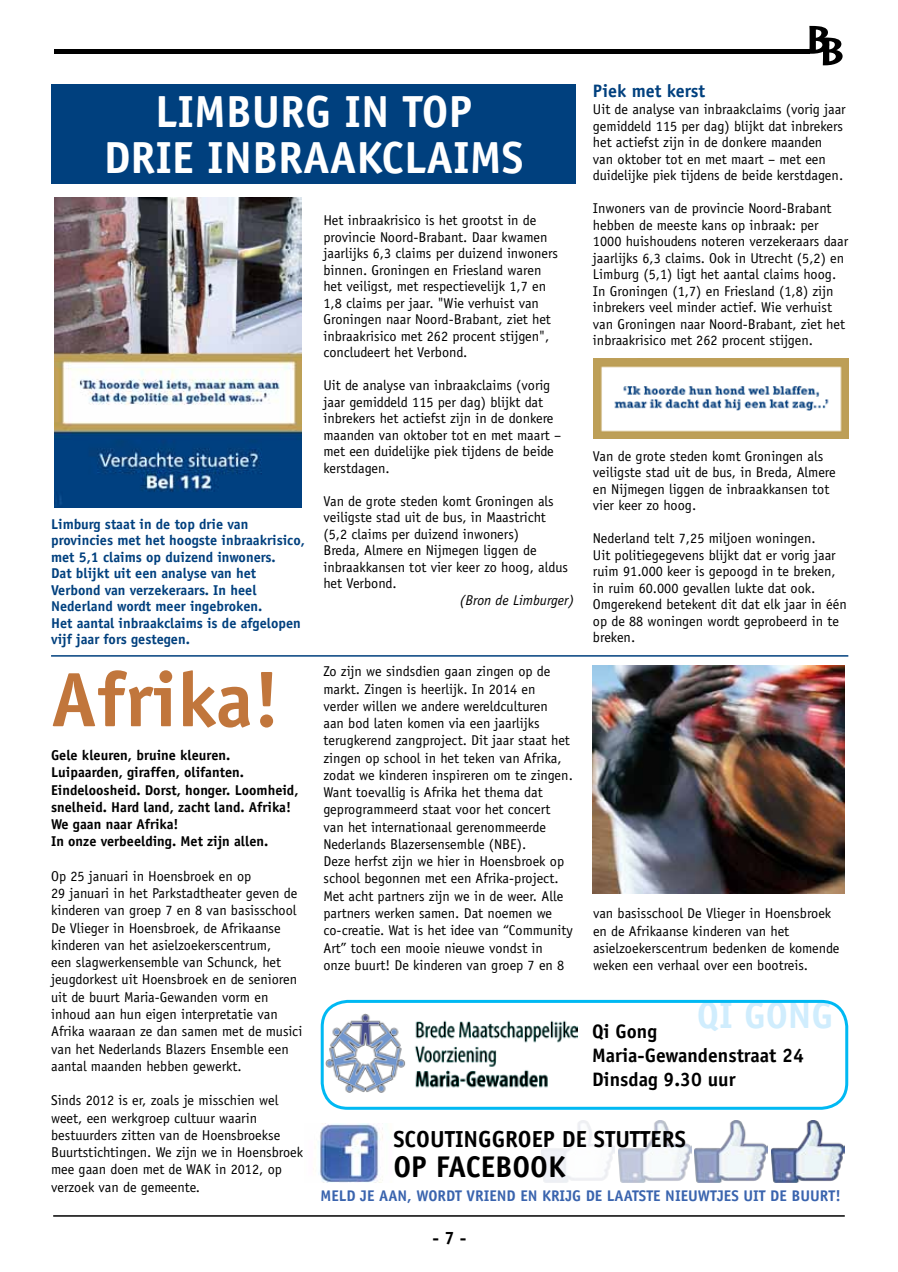
<style>
.page{position:relative;width:898px;height:1272px;background:#fff}
.page>*{position:absolute;margin:0;border:0;box-sizing:border-box;transform-origin:0 0}
.t1{font:700 77.25px "Officina Sans";color:#c1763c}
.t2{font:700 45px "Officina Sans";color:#fff}
.t3{font:700 30px "Officina Sans";color:#000}
.t4{font:700 23.25px "Officina Sans";color:#000}
.t5{font:700 19.5px/24px "Officina Sans";color:#000}
.t6{font:700 18px "Officina Sans";color:#00407e}
.t7{font:700 18px "Officina Sans";color:#000}
.t8{font:700 15.45px "Officina Sans";color:#3a64ae}
.t9{font:14.25px/16.5px "Officina Sans";color:#000}
.t10{font:700 14.25px/16.5px "Officina Sans";color:#00407e}
.t11{font:700 14.25px/17.2px "Officina Sans";color:#000}
.t12{font:italic 14.25px "Officina Sans";color:#000}
</style>
<div class="page">
<div style="left:51px;top:84px;width:524px;height:100px;background:#00407e"></div>
<hr style="left:53px;top:1215px;width:791px;height:1px;background:#000">
<div style="left:55px;top:49px;width:754px;height:5px;background:#000"></div>
<svg style="left:809px;top:26px;width:33px;height:39px"></svg>
<img style="left:55px;top:198px;width:246px;height:310px">
<img style="left:593px;top:358px;width:255px;height:80px">
<hr style="left:51px;top:655px;width:797px;height:1px;background:#00407e">
<img style="left:592px;top:665px;width:252px;height:228px">
<img style="left:771px;top:1120px;width:72px;height:62px">
<img style="left:694px;top:1120px;width:73px;height:62px">
<img style="left:618px;top:1120px;width:72px;height:62px">
<img style="left:318px;top:1123px;width:65px;height:59px">
<img style="left:325px;top:1012px;width:252px;height:81px">
<div style="left:320px;top:999px;width:527px;height:110px;border:3px solid #00b9f3;border-radius:26px"></div>
<h2 class="t2" style="left:155px;top:83px;width:45px">Limburgintop</h2>
<h2 class="t2" style="left:104px;top:130px;width:25px">drieinbraakclaims</h2>
<p class="t10" style="left:51px;top:515px;width:255px">Limburg staat in de top drie van provincies met het hoogste inbraakrisico, met 5,1 claims op duizend inwoners.<br>Dat blijkt uit een analyse van het Verbond van verzekeraars. In heel Nederland wordt meer ingebroken.<br>Het aantal inbraakclaims is de afgelopen vijf jaar fors gestegen.</p>
<p class="t9" style="left:323px;top:212px;width:236px">Het inbraakrisico is het grootst in de provincie Noord-Brabant. Daar kwamen jaarlijks 6,3 claims per duizend inwoners binnen. Groningen en Friesland waren het veiligst, met respectievelijk 1,7 en 1,8 claims per jaar. "Wie verhuist van Groningen naar Noord-Brabant, ziet het inbraakrisico met 262 procent stijgen", concludeert het Verbond.</p>
<p class="t9" style="left:323px;top:377px;width:239px">Uit de analyse van inbraakclaims (vorig jaar gemiddeld 115 per dag) blijkt dat inbrekers het actiefst zijn in de donkere maanden van oktober tot en met maart – met een duidelijke piek tijdens de beide kerstdagen.</p>
<p class="t9" style="left:323px;top:492px;width:246px">Van de grote steden komt Groningen als veiligste stad uit de bus, in Maastricht (5,2 claims per duizend inwoners)<br>Breda, Almere en Nijmegen liggen de inbraakkansen tot vier keer zo hoog, aldus het Verbond.</p>
<p class="t12" style="left:459px;top:591px;width:116px">(Bron de Limburger)</p>
<p class="t6" style="left:592px;top:80px;width:114px">Piek met kerst</p>
<p class="t9" style="left:592px;top:101px;width:254px">Uit de analyse van inbraakclaims (vorig jaar gemiddeld 115 per dag) blijkt dat inbrekers het actiefst zijn in de donkere maanden van oktober tot en met maart – met een duidelijke piek tijdens de beide kerstdagen.</p>
<p class="t9" style="left:592px;top:200px;width:257px">Inwoners van de provincie Noord-Brabant hebben de meeste kans op inbraak: per 1000 huishoudens noteren verzekeraars daar jaarlijks 6,3 claims. Ook in Utrecht (5,2) en Limburg (5,1) ligt het aantal claims hoog.<br>In Groningen (1,7) en Friesland (1,8) zijn inbrekers veel minder actief. Wie verhuist van Groningen naar Noord-Brabant, ziet het inbraakrisico met 262 procent stijgen.</p>
<p class="t9" style="left:592px;top:447px;width:244px">Van de grote steden komt Groningen als veiligste stad uit de bus, in Breda, Almere en Nijmegen liggen de inbraakkansen tot vier keer zo hoog.</p>
<p class="t9" style="left:592px;top:530px;width:255px">Nederland telt 7,25 miljoen woningen.<br>Uit politiegegevens blijkt dat er vorig jaar ruim 91.000 keer is gepoogd in te breken, in ruim 60.000 gevallen lukte dat ook.<br>Omgerekend betekent dit dat elk jaar in één op de 88 woningen wordt geprobeerd in te breken.</p>
<h1 class="t1" style="left:51px;top:651px;width:230px">Afrika!</h1>
<p class="t11" style="left:51px;top:746px;width:249px">Gele kleuren, bruine kleuren.<br>Luipaarden, giraffen, olifanten.<br>Eindeloosheid. Dorst, honger. Loomheid, snelheid. Hard land, zacht land. Afrika!<br>We gaan naar Afrika!<br>In onze verbeelding. Met zijn allen.</p>
<p class="t9" style="left:51px;top:867px;width:253px;line-height:17.2px">Op 25 januari in Hoensbroek en op<br>29 januari in het Parkstadtheater geven de kinderen van groep 7 en 8 van basisschool De Vlieger in Hoensbroek, de Afrikaanse kinderen van het asielzoekerscentrum,<br>een slagwerkensemble van Schunck, het jeugdorkest uit Hoensbroek en de senioren uit de buurt Maria-Gewanden vorm en inhoud aan hun eigen interpretatie van Afrika waaraan ze dan samen met de musici van het Nederlands Blazers Ensemble een aantal maanden hebben gewerkt.</p>
<p class="t9" style="left:51px;top:1091px;width:253px;line-height:17.2px">Sinds 2012 is er, zoals je misschien wel weet, een werkgroep cultuur waarin bestuurders zitten van de Hoensbroekse Buurtstichtingen. We zijn we in Hoensbroek mee gaan doen met de WAK in 2012, op verzoek van de gemeente.</p>
<p class="t9" style="left:323px;top:662px;width:251px;line-height:17.2px">Zo zijn we sindsdien gaan zingen op de markt. Zingen is heerlijk. In 2014 en verder willen we andere wereldculturen<br>aan bod laten komen via een jaarlijks terugkerend zangproject. Dit jaar staat het zingen op school in het teken van Afrika, zodat we kinderen inspireren om te zingen.<br>Want toevallig is Afrika het thema dat geprogrammeerd staat voor het concert van het internationaal gerenommeerde Nederlands Blazersensemble (NBE).<br>Deze herfst zijn we hier in Hoensbroek op school begonnen met een Afrika-project.<br>Met acht partners zijn we in de weer. Alle partners werken samen. Dat noemen we co-creatie. Wat is het idee van “Community Art” toch een mooie nieuwe vondst in onze buurt! De kinderen van groep 7 en 8</p>
<p class="t9" style="left:592px;top:904px;width:248px;line-height:17.2px">van basisschool De Vlieger in Hoensbroek en de Afrikaanse kinderen van het asielzoekerscentrum bedenken de komende weken een verhaal over een bootreis.</p>
<h3 class="t5" style="left:592px;top:1018px;width:242px">Qi Gong <sup>QI</sup> <sup>GONG<br></sup>Maria-Gewandenstraat 24<br>Dinsdag 9.30 uur</h3>
<h3 class="t4" style="left:393px;top:1124px;width:24px">Scoutinggroepdestutters</h3>
<h3 class="t3" style="left:393px;top:1148px;width:173px">OP FACEBOOK</h3>
<p class="t8" style="left:320px;top:1185px;width:20px">Meldjeaan</p>
<p class="t8" style="left:407px;top:1185px;width:14px">, wordtvriendenkrijgdelaatstenieuwtjesuitdebuurt</p>
<p class="t8" style="left:835px;top:1185px;width:7px">!</p>
<p class="t7" style="left:432px;top:1226px;width:35px">-7-</p>
</div>
